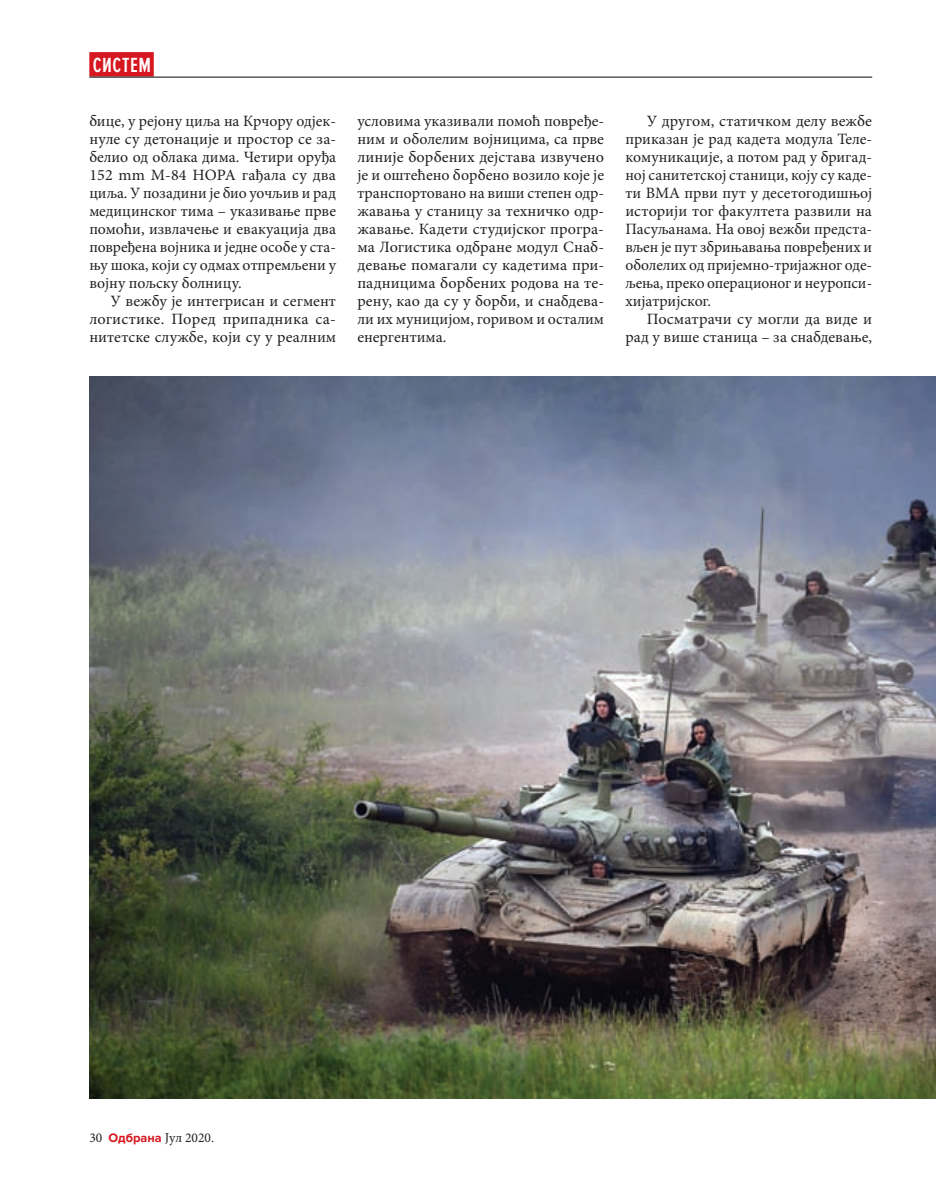
<style>
.page{position:relative;width:936px;height:1191px;background:#fff}
.page>*{position:absolute;margin:0;border:0;box-sizing:border-box;transform-origin:0 0}
.RubrikaLevo{font:600 21.3px "Proxima Nova Ex Cn";letter-spacing:.03em;color:#fff}
.Body{font:15.75px/18px "Minion Pro";color:#231f20;text-align:justify}
.BodyPrviPasus{font:15.75px/18px "Minion Pro";color:#231f20;text-align:justify}
.t1{font:13.5px "Minion Pro";color:#231f20}
.s1{font-family:"Proxima Nova";font-weight:700;font-size:12.75px;color:#d7171f}
</style>
<div class="page">
<div style="left:89px;top:52px;width:65px;height:25px;background:#d7171f"></div>
<hr style="left:89px;top:77px;width:783px;height:1px;background:#231f20">
<img style="left:89px;top:376px;width:846px;height:722px">
<p class="RubrikaLevo" style="left:93px;top:53px;width:60px">СИСТЕМ</p>
<p class="BodyPrviPasus" style="left:89px;top:112px;width:248px">бице, у рејону циља на Крчору одјек&shy;нуле су детонације и простор се за&shy;белио од облака дима. Четири оруђа 152 mm М-84 НОРА гађала су два циља. У позадини је био уочљив и рад медицинског тима – указивање прве помоћи, извлачење и евакуација два повређена војника и једне особе у ста&shy;њу шока, који су одмах отпремљени у војну пољску болницу.</p>
<p class="Body" style="left:89px;top:292px;width:248px;text-indent:21px">У вежбу је интегрисан и сегмент логистике. Поред припадника са&shy;нитетске службе, који су у реалним</p>
<p class="Body" style="left:357px;top:112px;width:248px">условима указивали помоћ повређе&shy;ним и оболелим војницима, са прве линије борбених дејстава извучено је и оштећено борбено возило које је транспортовано на виши степен одр&shy;жавања у станицу за техничко одр&shy;жавање. Кадети студијског програ&shy;ма Логистика одбране модул Снаб&shy;девање помагали су кадетима при&shy;падницима борбених родова на те&shy;рену, као да су у борби, и снабдева&shy;ли их муницијом, горивом и осталим енергентима.</p>
<p class="Body" style="left:625px;top:112px;width:248px;text-indent:21px">У другом, статичком делу вежбе приказан је рад кадета модула Теле&shy;комуникације, а потом рад у бригад&shy;ној санитетској станици, коју су каде&shy;ти ВМА први пут у десетогодишњој историји тог факултета развили на Пасуљанама. На овој вежби предста&shy;вљен је пут збрињавања повређених и оболелих од пријемно-тријажног оде&shy;љења, преко операционог и неуропси&shy;хијатријског.</p>
<p class="Body" style="left:625px;top:310px;width:248px;text-align:right">Посматрачи су могли да виде и рад у више станица – за снабдевање,</p>
<p class="t1" style="left:89px;top:1129px;width:126px">30 <span class="s1">Одбрана</span> Јул 2020.</p>
</div>
